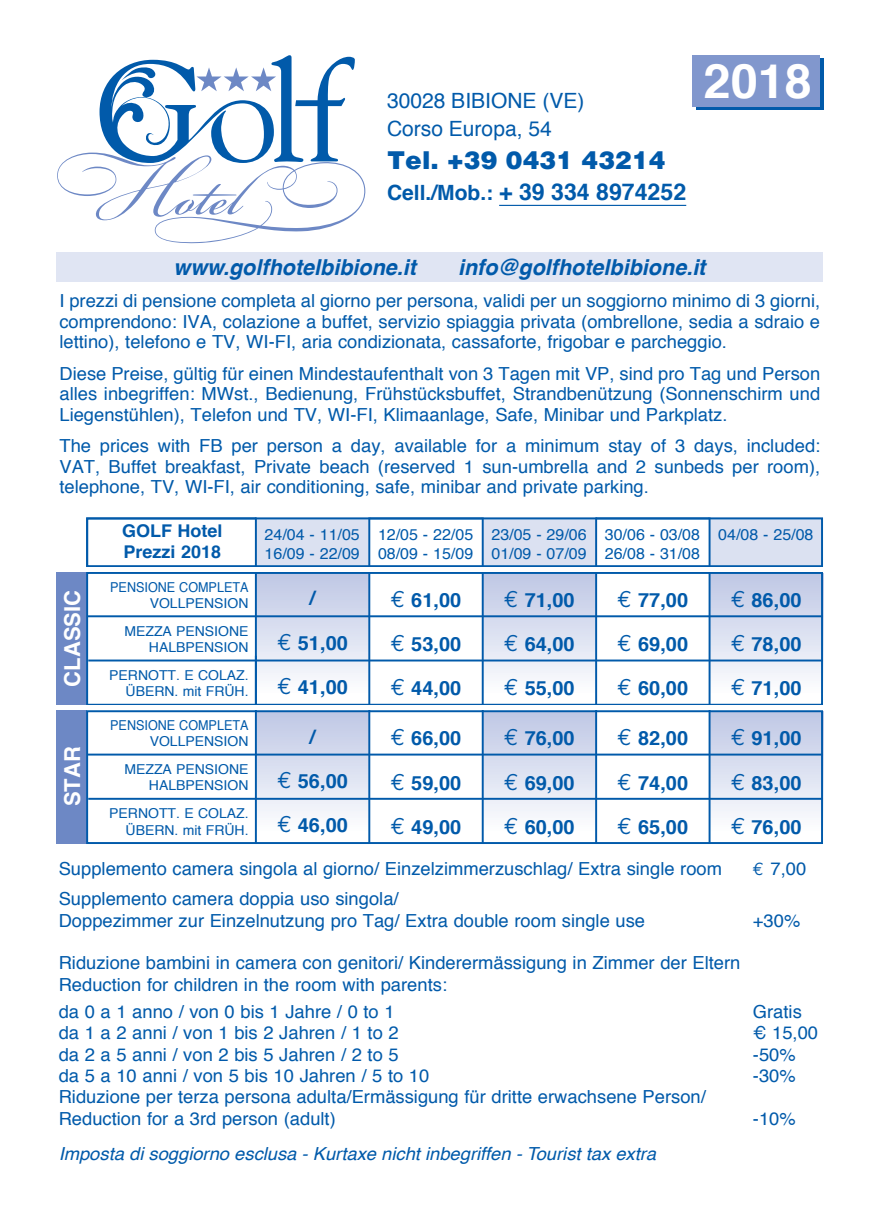
<style>
.page{position:relative;width:879px;height:1219px;background:#fff}
.page>*{position:absolute;margin:0;border:0;box-sizing:border-box;transform-origin:0 0}
.t1{font:700 47.6px "Helvetica";color:#fff}
.t2{font:900 25.2px "Helvetica";color:#015aaa}
.t3{font:700 23.2px "Helvetica";color:#015aaa}
.t4{font:italic 700 22px "Helvetica";color:#015aaa}
.t5{font:700 22px "Helvetica";color:#fff}
.t6{font:21px/28.2px "Helvetica";color:#015aaa}
.t7{font:700 19.6px "Helvetica";color:#015aaa}
.t8{font:18px/20.4px "Helvetica";color:#015aaa;text-align:justify}
.t9{font:italic 18px "Helvetica";color:#015aaa}
.t10{font:700 17.6px/21px "Helvetica";color:#015aaa}
.t11{font:15.6px/18.8px "Helvetica";color:#015aaa}
.t12{font:13.6px/16.4px "Helvetica";color:#015aaa;text-align:right}
.t13{font:13.6px/16.4px "Helvetica";color:#015aaa;text-align:right;scale:.92 1}
.s1{font-size:21px}
.s2{font-family:"Euro Mono";font-weight:400;font-size:23.4px}
.s3{font-family:"Euro Mono"}
</style>
<div class="page">
<div style="left:57px;top:253px;width:766px;height:29px;background:#e0e5f3"></div>
<hr style="left:499px;top:205px;width:187px;height:1px;background:#015aaa">
<svg style="left:57px;top:55px;width:309px;height:189px"></svg>
<div style="left:57px;top:572px;width:30px;height:134px;background:#6d88c5"></div>
<div style="left:57px;top:710px;width:30px;height:134px;background:#6d88c5"></div>
<svg style="left:85px;top:572px;width:739px;height:134px"></svg>
<svg style="left:86px;top:710px;width:738px;height:134px"></svg>
<svg style="left:86px;top:517px;width:737px;height:50px"></svg>
<svg style="left:696px;top:58px;width:127px;height:51px"></svg>
<div style="left:692px;top:55px;width:128px;height:51px;background:#8197cd"></div>
<p class="t6" style="left:387px;top:87px;width:199px">30028 BIBIONE (VE)<br>Corso Europa, 54</p>
<h2 class="t2" style="left:387px;top:145px;width:280px">Tel. +39 0431 43214</h2>
<p class="t3" style="left:387px;top:173px;width:301px"><span class="s1">Cell./Mob.:</span> + 39 334 8974252</p>
<h1 class="t1" style="left:703px;top:43px;width:110px">2018</h1>
<p class="t4" style="left:174px;top:249px;width:244px">www.golfhotelbibione.it</p>
<p class="t4" style="left:458px;top:249px;width:249px">info@golfhotelbibione.it</p>
<p class="t8" style="left:59px;top:291px;width:762px">I prezzi di pensione completa al giorno per persona, validi per un soggiorno minimo di 3 giorni, comprendono: IVA, colazione a buffet, servizio spiaggia privata (ombrellone, sedia a sdraio e lettino), telefono e TV, WI-FI, aria condizionata, cassaforte, frigobar e parcheggio.</p>
<p class="t8" style="left:59px;top:364px;width:762px">Diese Preise, gültig für einen Mindestaufenthalt von 3 Tagen mit VP, sind pro Tag und Person alles inbegriffen: MWst., Bedienung, Frühstücksbuffet, Strandbenützung (Sonnenschirm und Liegenstühlen), Telefon und TV, WI-FI, Klimaanlage, Safe, Minibar und Parkplatz.</p>
<p class="t8" style="left:59px;top:436px;width:762px">The prices with FB per person a day, available for a minimum stay of 3 days, included:<br>VAT, Buffet breakfast, Private beach (reserved 1 sun-umbrella and 2 sunbeds per room), telephone, TV, WI-FI, air conditioning, safe, minibar and private parking.</p>
<p class="t5" style="left:54px;top:686px;width:98px;rotate:-90deg">CLASSIC</p>
<p class="t5" style="left:54px;top:806px;width:61px;rotate:-90deg">STAR</p>
<p class="t10" style="left:122px;top:521px;width:102px">GOLF Hotel<br>Prezzi 2018</p>
<p class="t13" style="left:110px;top:579px;width:152px">PENSIONE COMPLETA<br>VOLLPENSION</p>
<p class="t12" style="left:124px;top:623px;width:126px">MEZZA PENSIONE<br>HALBPENSION</p>
<p class="t12" style="left:109px;top:667px;width:141px">PERNOTT. E COLAZ.<br>ÜBERN. mit FRÜH.</p>
<p class="t13" style="left:110px;top:717px;width:152px">PENSIONE COMPLETA<br>VOLLPENSION</p>
<p class="t12" style="left:124px;top:761px;width:126px">MEZZA PENSIONE<br>HALBPENSION</p>
<p class="t12" style="left:109px;top:806px;width:141px">PERNOTT. E COLAZ.<br>ÜBERN. mit FRÜH.</p>
<p class="t11" style="left:265px;top:526px;width:97px">24/04 - 11/05<br>16/09 - 22/09</p>
<p class="t11" style="left:378px;top:526px;width:97px">12/05 - 22/05<br>08/09 - 15/09</p>
<p class="t11" style="left:605px;top:526px;width:97px">30/06 - 03/08<br>26/08 - 31/08</p>
<p class="t11" style="left:491px;top:526px;width:97px">23/05 - 29/06<br>01/09 - 07/09</p>
<p class="t11" style="left:718px;top:526px;width:97px">04/08 - 25/08</p>
<p class="t7" style="left:310px;top:583px;width:7px">/</p>
<p class="t7" style="left:277px;top:627px;width:72px"><span class="s2">S</span> 51,00</p>
<p class="t7" style="left:277px;top:671px;width:72px"><span class="s2">S</span> 41,00</p>
<p class="t7" style="left:310px;top:721px;width:7px">/</p>
<p class="t7" style="left:277px;top:765px;width:72px"><span class="s2">S</span> 56,00</p>
<p class="t7" style="left:277px;top:809px;width:72px"><span class="s2">S</span> 46,00</p>
<p class="t7" style="left:391px;top:584px;width:72px"><span class="s2">S</span> 61,00</p>
<p class="t7" style="left:391px;top:628px;width:72px"><span class="s2">S</span> 53,00</p>
<p class="t7" style="left:391px;top:673px;width:72px"><span class="s2">S</span> 44,00</p>
<p class="t7" style="left:391px;top:723px;width:72px"><span class="s2">S</span> 66,00</p>
<p class="t7" style="left:391px;top:767px;width:72px"><span class="s2">S</span> 59,00</p>
<p class="t7" style="left:391px;top:811px;width:72px"><span class="s2">S</span> 49,00</p>
<p class="t7" style="left:504px;top:584px;width:72px"><span class="s2">S</span> 71,00</p>
<p class="t7" style="left:504px;top:628px;width:72px"><span class="s2">S</span> 64,00</p>
<p class="t7" style="left:504px;top:673px;width:72px"><span class="s2">S</span> 55,00</p>
<p class="t7" style="left:504px;top:723px;width:72px"><span class="s2">S</span> 76,00</p>
<p class="t7" style="left:504px;top:767px;width:72px"><span class="s2">S</span> 69,00</p>
<p class="t7" style="left:504px;top:811px;width:72px"><span class="s2">S</span> 60,00</p>
<p class="t7" style="left:617px;top:584px;width:72px"><span class="s2">S</span> 77,00</p>
<p class="t7" style="left:617px;top:628px;width:72px"><span class="s2">S</span> 69,00</p>
<p class="t7" style="left:617px;top:673px;width:72px"><span class="s2">S</span> 60,00</p>
<p class="t7" style="left:617px;top:723px;width:72px"><span class="s2">S</span> 82,00</p>
<p class="t7" style="left:617px;top:767px;width:72px"><span class="s2">S</span> 74,00</p>
<p class="t7" style="left:617px;top:811px;width:72px"><span class="s2">S</span> 65,00</p>
<p class="t7" style="left:731px;top:584px;width:72px"><span class="s2">S</span> 86,00</p>
<p class="t7" style="left:731px;top:628px;width:72px"><span class="s2">S</span> 78,00</p>
<p class="t7" style="left:731px;top:673px;width:72px"><span class="s2">S</span> 71,00</p>
<p class="t7" style="left:731px;top:723px;width:72px"><span class="s2">S</span> 91,00</p>
<p class="t7" style="left:731px;top:767px;width:72px"><span class="s2">S</span> 83,00</p>
<p class="t7" style="left:731px;top:811px;width:72px"><span class="s2">S</span> 76,00</p>
<p class="t8" style="left:59px;top:859px;width:665px">Supplemento camera singola al giorno/ Einzelzimmerzuschlag/ Extra single room</p>
<p class="t8" style="left:753px;top:859px;width:55px"><span class="s3">E</span> 7,00</p>
<p class="t8" style="left:59px;top:889px;width:588px;line-height:21.4px">Supplemento camera doppia uso singola/<br>Doppezimmer zur Einzelnutzung pro Tag/ Extra double room single use</p>
<p class="t8" style="left:753px;top:911px;width:49px">+30%</p>
<p class="t8" style="left:59px;top:953px;width:683px;line-height:21.4px">Riduzione bambini in camera con genitori/ Kinderermässigung in Zimmer der Eltern<br>Reduction for children in the room with parents:</p>
<p class="t8" style="left:59px;top:1002px;width:337px">da 0 a 1 anno / von 0 bis 1 Jahre / 0 to 1</p>
<p class="t8" style="left:753px;top:1002px;width:50px">Gratis</p>
<p class="t8" style="left:59px;top:1023px;width:341px">da 1 a 2 anni / von 1 bis 2 Jahren / 1 to 2</p>
<p class="t8" style="left:753px;top:1023px;width:67px">€ 15,00</p>
<p class="t8" style="left:59px;top:1045px;width:341px">da 2 a 5 anni / von 2 bis 5 Jahren / 2 to 5</p>
<p class="t8" style="left:753px;top:1045px;width:44px">-50%</p>
<p class="t8" style="left:59px;top:1066px;width:372px">da 5 a 10 anni / von 5 bis 10 Jahren / 5 to 10</p>
<p class="t8" style="left:753px;top:1066px;width:44px">-30%</p>
<p class="t8" style="left:59px;top:1087px;width:648px;line-height:21.4px">Riduzione per terza persona adulta/Ermässigung für dritte erwachsene Person/<br>Reduction for a 3rd person (adult)</p>
<p class="t8" style="left:753px;top:1109px;width:44px">-10%</p>
<p class="t9" style="left:59px;top:1140px;width:599px">Imposta di soggiorno esclusa - Kurtaxe nicht inbegriffen - Tourist tax extra</p>
</div>
